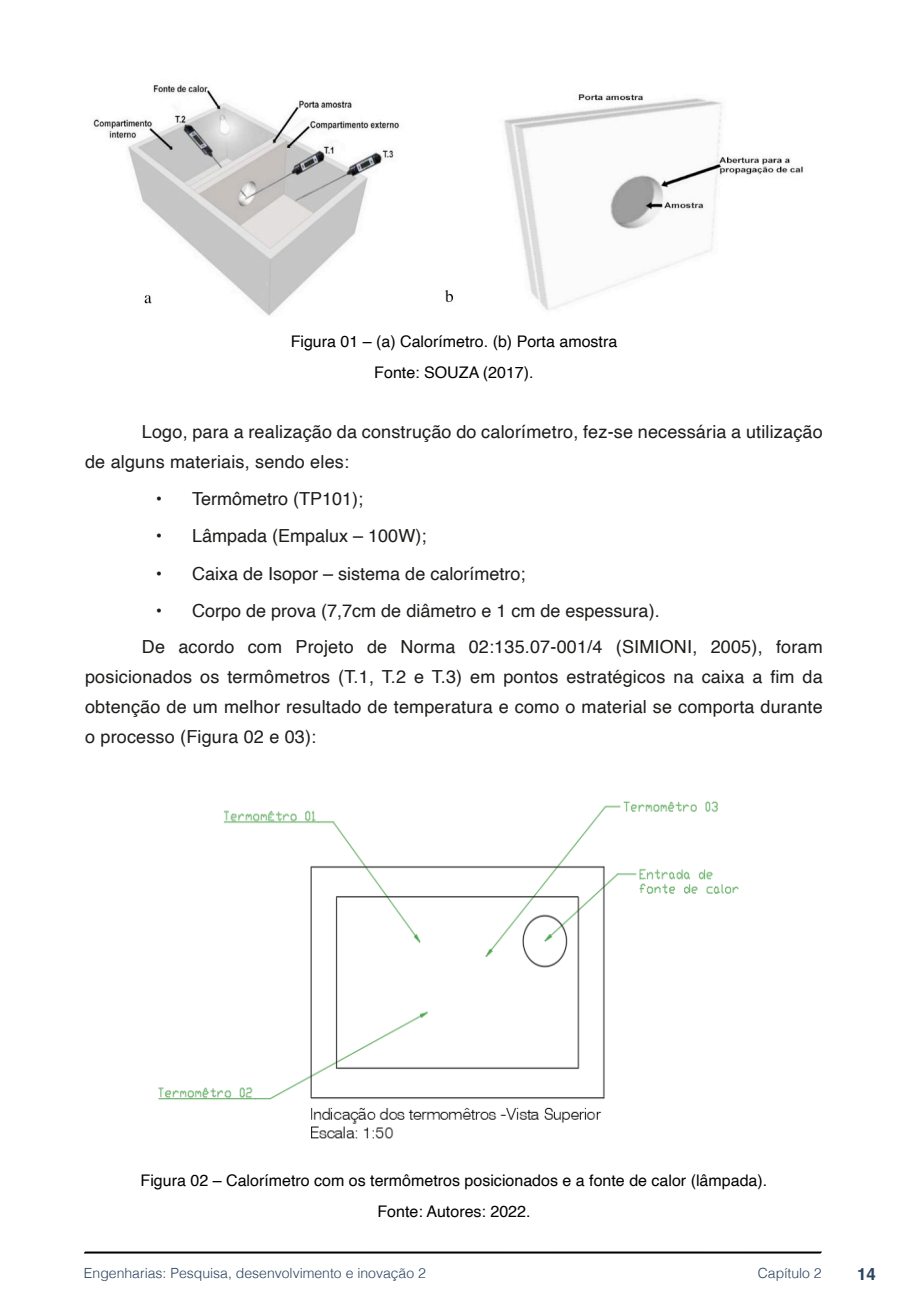
<style>
.page{position:relative;width:908px;height:1304px;background:#fff}
.page>*{position:absolute;margin:0;border:0;box-sizing:border-box;transform-origin:0 0}
.t1{font:18px/30px "Helvetica";letter-spacing:.01em;color:#1d1d1b}
.t2{font:700 16.8px "Helvetica";color:#2a435e}
.t3{font:16px/30.6px "Helvetica";color:#000;text-align:center}
.t4{font:300 14px "Helvetica";color:#2a435e}
</style>
<div class="page">
<svg style="left:84px;top:1251px;width:737px;height:3px;background:#515151"></svg>
<img style="left:93px;top:84px;width:710px;height:232px">
<img style="left:158px;top:801px;width:581px;height:338px">
<p class="t3" style="left:290px;top:327px;width:328px">Figura 01 – (a) Calorímetro. (b) Porta amostra<br>Fonte: SOUZA (2017).</p>
<p class="t1" style="left:85px;top:417px;width:738px;text-indent:57px">Logo, para a realização da construção do calorímetro, fez-se necessária a utilização de alguns materiais, sendo eles:</p>
<p class="t1" style="left:156px;top:484px;width:209px">• Termômetro (TP101);</p>
<p class="t1" style="left:156px;top:522px;width:272px">• Lâmpada (Empalux – 100W);</p>
<p class="t1" style="left:156px;top:559px;width:371px">• Caixa de Isopor – sistema de calorímetro;</p>
<p class="t1" style="left:142px;top:593px;width:682px;line-height:35.6px;text-indent:14px">• Corpo de prova (7,7cm de diâmetro e 1 cm de espessura).<br>De acordo com Projeto de Norma 02:135.07-001/4 (SIMIONI, 2005), foram</p>
<p class="t1" style="left:85px;top:662px;width:738px;text-align:justify">posicionados os termômetros (T.1, T.2 e T.3) em pontos estratégicos na caixa a fim da obtenção de um melhor resultado de temperatura e como o material se comporta durante o processo (Figura 02 e 03):</p>
<p class="t3" style="left:141px;top:1166px;width:628px">Figura 02 – Calorímetro com os termômetros posicionados e a fonte de calor (lâmpada).<br>Fonte: Autores: 2022.</p>
<p class="t4" style="left:84px;top:1261px;width:343px">Engenharias: Pesquisa, desenvolvimento e inovação 2</p>
<p class="t4" style="left:757px;top:1261px;width:65px">Capítulo 2</p>
<p class="t2" style="left:856px;top:1264px;width:20px">14</p>
</div>
